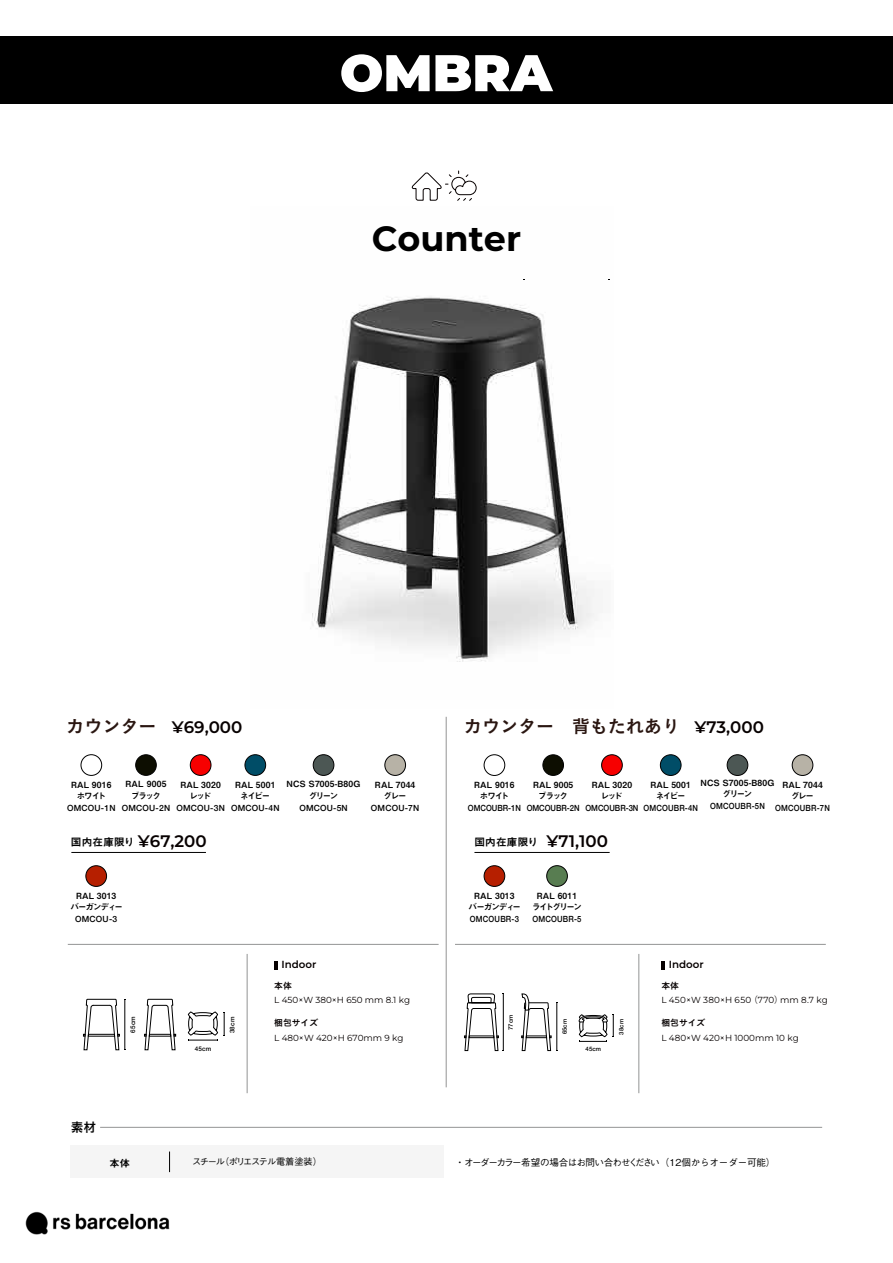
<style>
.page{position:relative;width:893px;height:1263px;background:#fff}
.page>*{position:absolute;margin:0;border:0;box-sizing:border-box;transform-origin:0 0}
.t1{font:100 51.45px "Montserrat";color:#fff}
.t2{font:100 35.1px "Montserrat";color:#000}
.t3{font:18px "Koburina Go Std N W6";color:#2a1611}
.t4{font:100 16.65px "Montserrat";color:#070000}
.t5{font:12.75px "Koburina Go Std N W6";color:#000}
.t6{font:10.65px "Midashi Go Pro MB31";letter-spacing:.02em;color:#000}
.t7{font:100 10.2px "Montserrat";color:#060000}
.t8{font:10.2px "Midashi Go Pro MB31";color:#000}
.t9{font:500 9.6px "Gothic BBB Pro";letter-spacing:-.05em;color:#000}
.t10{font:500 9.15px "Gothic BBB Pro";letter-spacing:-.115em;color:#000}
.t11{font:100 8.85px "Montserrat";color:#060000}
.t12{font:100 8.85px "Montserrat";letter-spacing:.03em;color:#060000}
.t13{font:8.85px "Koburina Go Std N W6";color:#060000}
.t14{font:8.55px/11.7px "Midashi Go Pro MB31";letter-spacing:.025em;color:#000;text-align:center}
.t15{font:500 8.55px "Helvetica Neue";letter-spacing:.025em;color:#000}
.t16{font:500 8.55px "Helvetica Neue";letter-spacing:.025em;color:#000;scale:.9 1}
.t17{font:500 8.55px "Helvetica Neue";color:#000;scale:.9 1}
.t18{font:8.55px/11.7px "Midashi Go Pro MB31";letter-spacing:-.065em;color:#000;text-align:center}
.t19{font:8.55px/11.7px "Midashi Go Pro MB31";letter-spacing:-.145em;color:#000;text-align:center}
.t20{font:500 6.3px "Helvetica Neue";letter-spacing:.02em;color:#000}
.t21{font:500 6px "Helvetica Neue";letter-spacing:.02em;color:#000}
.s1{font-family:"Koburina Go Std N W6";font-weight:400;font-size:18px;color:#2a1611}
.s2{font-family:"Koz Go Pr 6 N";font-weight:400}
</style>
<div class="page">
<img style="left:312px;top:279px;width:283px;height:383px">
<div style="left:0;top:37px;width:892px;height:67px;background:#000"></div>
<svg style="left:411px;top:170px;width:66px;height:31px"></svg>
<hr style="left:100px;top:1127px;width:722px;height:1px;background:#949595">
<div style="left:71px;top:1145px;width:373px;height:33px;background:#f5f5f5"></div>
<svg style="left:169px;top:1151px;width:1px;height:21px"></svg>
<img style="left:25px;top:1211px;width:145px;height:24px">
<hr style="left:71px;top:852px;width:135px;height:1px;background:#000">
<hr style="left:474px;top:852px;width:136px;height:1px;background:#000">
<div style="left:86px;top:866px;width:21px;height:20px;background:#b61f00;border-radius:50%"></div>
<div style="left:86px;top:865px;width:21px;height:22px;border:1px solid #000;border-radius:50%"></div>
<div style="left:484px;top:866px;width:21px;height:20px;background:#b61f00;border-radius:50%"></div>
<div style="left:484px;top:865px;width:21px;height:22px;border:1px solid #000;border-radius:50%"></div>
<div style="left:547px;top:866px;width:20px;height:20px;background:#587d51;border-radius:50%"></div>
<div style="left:546px;top:865px;width:22px;height:22px;border:1px solid #000;border-radius:50%"></div>
<div style="left:136px;top:755px;width:20px;height:20px;background:#0d0e01;border-radius:50%"></div>
<div style="left:135px;top:754px;width:22px;height:22px;border:1px solid #000;border-radius:50%"></div>
<div style="left:81px;top:754px;width:21px;height:22px;border:1px solid #000;border-radius:50%"></div>
<div style="left:190px;top:755px;width:21px;height:20px;background:#f70000;border-radius:50%"></div>
<div style="left:190px;top:754px;width:21px;height:22px;border:1px solid #000;border-radius:50%"></div>
<div style="left:245px;top:755px;width:21px;height:20px;background:#004d67;border-radius:50%"></div>
<div style="left:245px;top:754px;width:21px;height:22px;border:1px solid #000;border-radius:50%"></div>
<div style="left:313px;top:755px;width:21px;height:20px;background:#4c5754;border-radius:50%"></div>
<div style="left:313px;top:754px;width:21px;height:22px;border:1px solid #000;border-radius:50%"></div>
<div style="left:385px;top:755px;width:21px;height:20px;background:#b7b2a6;border-radius:50%"></div>
<div style="left:385px;top:754px;width:21px;height:22px;border:1px solid #000;border-radius:50%"></div>
<div style="left:543px;top:755px;width:20px;height:20px;background:#0d0e01;border-radius:50%"></div>
<div style="left:543px;top:754px;width:21px;height:22px;border:1px solid #000;border-radius:50%"></div>
<div style="left:484px;top:754px;width:21px;height:22px;border:1px solid #000;border-radius:50%"></div>
<div style="left:602px;top:755px;width:20px;height:20px;background:#f70000;border-radius:50%"></div>
<div style="left:601px;top:754px;width:22px;height:22px;border:1px solid #000;border-radius:50%"></div>
<div style="left:660px;top:755px;width:21px;height:20px;background:#004d67;border-radius:50%"></div>
<div style="left:660px;top:754px;width:21px;height:22px;border:1px solid #000;border-radius:50%"></div>
<div style="left:727px;top:755px;width:21px;height:20px;background:#4c5754;border-radius:50%"></div>
<div style="left:727px;top:754px;width:21px;height:22px;border:1px solid #000;border-radius:50%"></div>
<div style="left:792px;top:755px;width:21px;height:20px;background:#b7b2a6;border-radius:50%"></div>
<div style="left:792px;top:754px;width:21px;height:22px;border:1px solid #000;border-radius:50%"></div>
<hr style="left:68px;top:944px;width:371px;height:1px;background:#939494">
<hr style="left:247px;top:954px;width:1px;height:139px;background:#939494">
<svg style="left:274px;top:961px;width:4px;height:8px"></svg>
<hr style="left:446px;top:717px;width:1px;height:370px;background:#939494">
<hr style="left:455px;top:944px;width:371px;height:1px;background:#939494">
<hr style="left:639px;top:954px;width:1px;height:139px;background:#939494">
<svg style="left:661px;top:961px;width:4px;height:8px"></svg>
<svg style="left:83px;top:999px;width:93px;height:51px"></svg>
<svg style="left:224px;top:1012px;width:1px;height:24px"></svg>
<svg style="left:188px;top:1012px;width:30px;height:29px"></svg>
<hr style="left:557px;top:1003px;width:1px;height:47px;background:#000">
<svg style="left:464px;top:993px;width:93px;height:58px"></svg>
<svg style="left:578px;top:1014px;width:36px;height:28px"></svg>
<h1 class="t1" style="left:340px;top:39px;width:214px">OMBRA</h1>
<h2 class="t2" style="left:372px;top:215px;width:151px">Counter</h2>
<h3 class="t4" style="left:66px;top:716px;width:177px"><span class="s1">カウンター</span> ¥69,000</h3>
<h3 class="t3" style="left:464px;top:712px;width:217px">カウンター　背もたれあり</h3>
<h3 class="t4" style="left:694px;top:716px;width:71px">¥73,000</h3>
<p class="t14" style="left:126px;top:777px;width:42px">RAL 9005ブラック</p>
<p class="t15" style="left:122px;top:801px;width:50px">OMCOU-2N</p>
<p class="t14" style="left:71px;top:777px;width:42px">RAL 9016ホワイト</p>
<p class="t15" style="left:67px;top:801px;width:50px">OMCOU-1N</p>
<p class="t14" style="left:180px;top:777px;width:42px">RAL 3020レッド</p>
<p class="t15" style="left:176px;top:801px;width:50px">OMCOU-3N</p>
<p class="t14" style="left:235px;top:777px;width:42px">RAL 5001ネイビー</p>
<p class="t15" style="left:231px;top:801px;width:50px">OMCOU-4N</p>
<p class="t14" style="left:287px;top:777px;width:75px">NCS S7005-B80Gグリーン</p>
<p class="t15" style="left:299px;top:801px;width:50px">OMCOU-5N</p>
<p class="t14" style="left:375px;top:777px;width:42px">RAL 7044グレー</p>
<p class="t15" style="left:371px;top:801px;width:50px">OMCOU-7N</p>
<p class="t14" style="left:700px;top:775px;width:75px">NCS S7005-B80Gグリーン</p>
<p class="t16" style="left:710px;top:799px;width:62px">OMCOUBR-5N</p>
<p class="t14" style="left:474px;top:777px;width:42px">RAL 9016ホワイト</p>
<p class="t17" style="left:468px;top:801px;width:60px">OMCOUBR-1N</p>
<p class="t14" style="left:533px;top:777px;width:42px">RAL 9005ブラック</p>
<p class="t17" style="left:527px;top:801px;width:60px">OMCOUBR-2N</p>
<p class="t14" style="left:592px;top:777px;width:42px">RAL 3020レッド</p>
<p class="t17" style="left:585px;top:801px;width:60px">OMCOUBR-3N</p>
<p class="t14" style="left:650px;top:777px;width:42px">RAL 5001ネイビー</p>
<p class="t16" style="left:643px;top:801px;width:62px">OMCOUBR-4N</p>
<p class="t14" style="left:782px;top:777px;width:42px">RAL 7044グレー</p>
<p class="t16" style="left:775px;top:801px;width:62px">OMCOUBR-7N</p>
<h3 class="t4" style="left:138px;top:829px;width:70px">¥67,200</h3>
<h3 class="t4" style="left:547px;top:829px;width:63px">¥71,100</h3>
<p class="t6" style="left:71px;top:833px;width:65px">国内在庫限り</p>
<p class="t6" style="left:474px;top:833px;width:65px">国内在庫限り</p>
<p class="t18" style="left:70px;top:888px;width:54px">RAL 3013<br>バーガンディー</p>
<p class="t15" style="left:75px;top:912px;width:44px">OMCOU-3</p>
<p class="t18" style="left:469px;top:888px;width:54px">RAL 3013<br>バーガンディー</p>
<p class="t16" style="left:470px;top:912px;width:56px">OMCOUBR-3</p>
<p class="t19" style="left:532px;top:888px;width:51px">RAL 6011ライトグリーン</p>
<p class="t16" style="left:532px;top:912px;width:56px">OMCOUBR-5</p>
<p class="t7" style="left:282px;top:958px;width:36px">Indoor</p>
<p class="t13" style="left:274px;top:978px;width:19px">本体</p>
<p class="t11" style="left:274px;top:994px;width:137px">L 450×W 380×H 650 mm 8.1 kg</p>
<p class="t21" style="left:506px;top:1030px;width:17px;rotate:-90deg">77cm</p>
<p class="t20" style="left:128px;top:1033px;width:18px;rotate:-90deg">65cm</p>
<p class="t21" style="left:616px;top:1035px;width:17px;rotate:-90deg">38cm</p>
<p class="t20" style="left:227px;top:1033px;width:18px;rotate:-90deg">38cm</p>
<p class="t13" style="left:274px;top:1016px;width:45px">梱包サイズ</p>
<p class="t11" style="left:274px;top:1031px;width:131px">L 480×W 420×H 670mm 9 kg</p>
<p class="t21" style="left:560px;top:1034px;width:17px;rotate:-90deg">65cm</p>
<p class="t20" style="left:195px;top:1043px;width:18px">45cm</p>
<p class="t21" style="left:586px;top:1044px;width:17px">45cm</p>
<h3 class="t5" style="left:71px;top:1117px;width:27px">素材</h3>
<p class="t7" style="left:669px;top:958px;width:36px">Indoor</p>
<p class="t13" style="left:661px;top:978px;width:19px">本体</p>
<p class="t12" style="left:661px;top:994px;width:168px">L 450×W 380×H 650<span class="s2">（</span>770<span class="s2">）</span>mm 8.7 kg</p>
<p class="t13" style="left:661px;top:1016px;width:45px">梱包サイズ</p>
<p class="t11" style="left:661px;top:1031px;width:139px">L 480×W 420×H 1000mm 10 kg</p>
<p class="t8" style="left:109px;top:1155px;width:22px">本体</p>
<p class="t10" style="left:192px;top:1154px;width:131px">スチール（ポリエステル電着塗装）</p>
<p class="t9" style="left:455px;top:1154px;width:322px">・オーダーカラー希望の場合はお問い合わせください（12個からオーダー可能）</p>
</div>
